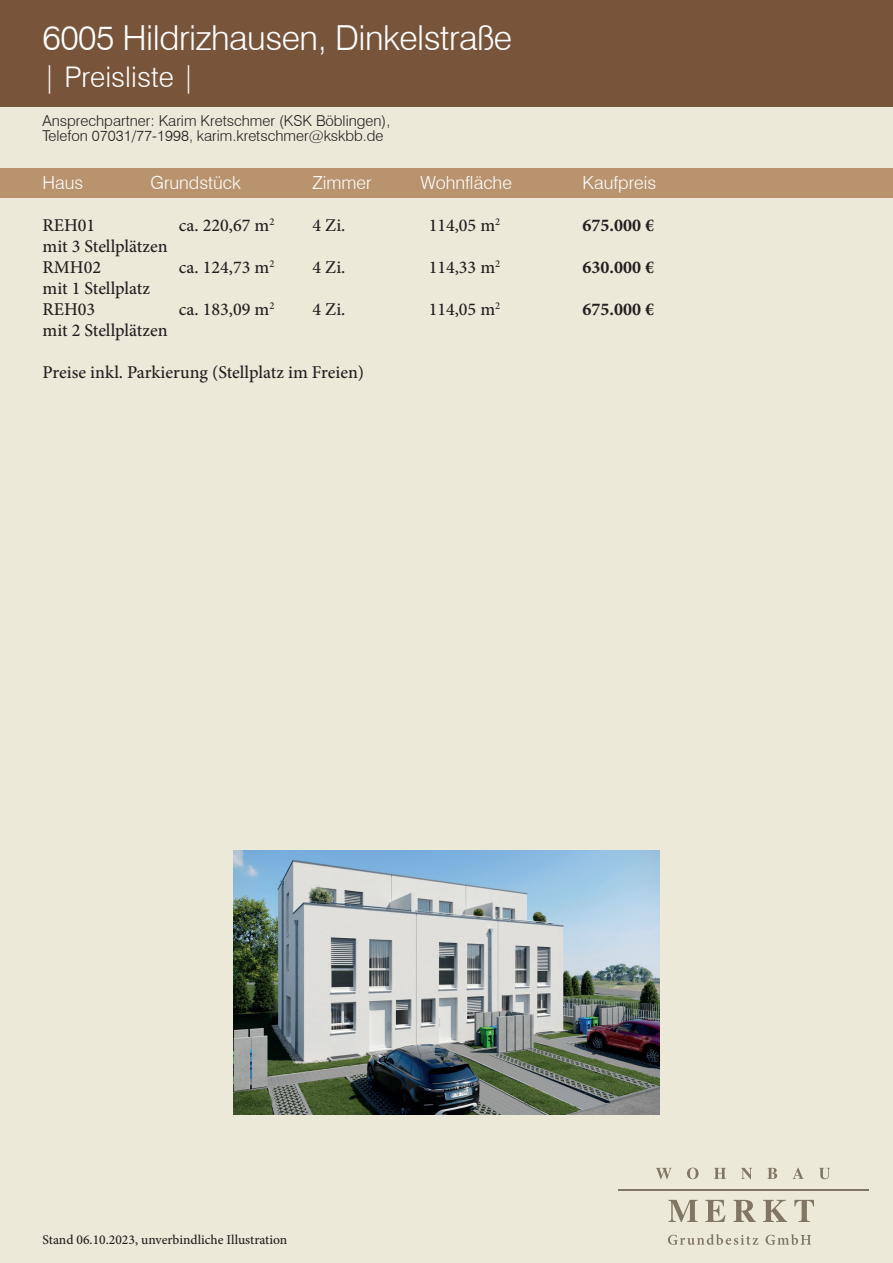
<style>
.page{position:relative;width:893px;height:1263px;background:#ece9d9}
.page>*{position:absolute;margin:0;border:0;box-sizing:border-box;transform-origin:0 0}
.t1{font:300 34.5px "Swiss 721 BT";letter-spacing:-.015em;color:#fff}
.t2{font:300 28.5px "Swiss 721 BT";color:#fff}
.t3{font:500 18px/21px "Minion Pro";color:#231f20}
.t4{font:300 18px "Swiss 721 BT";color:#fff}
.t5{font:700 18px "Minion Pro";color:#231f20}
.t6{font:300 15px/15px "Swiss 721 BT";color:#231f20}
.t7{font:500 13.5px "Minion Pro";color:#231f20}
</style>
<div class="page">
<div style="left:0;top:0;width:893px;height:106px;background:#78543a"></div>
<div style="left:0;top:168px;width:893px;height:30px;background:#b8936e"></div>
<svg style="left:668px;top:1200px;width:146px;height:22px"></svg>
<hr style="left:618px;top:1189px;width:250px;height:1px;background:#817663">
<svg style="left:656px;top:1167px;width:174px;height:12px"></svg>
<svg style="left:668px;top:1234px;width:90px;height:11px"></svg>
<svg style="left:765px;top:1234px;width:46px;height:11px"></svg>
<img style="left:234px;top:850px;width:425px;height:264px">
<h1 class="t1" style="left:43px;top:17px;width:471px">6005 Hildrizhausen, Dinkelstraße</h1>
<h2 class="t2" style="left:43px;top:60px;width:155px">| Preisliste |</h2>
<p class="t6" style="left:43px;top:113px;width:349px">Ansprechpartner: Karim Kretschmer (KSK Böblingen),<br>Telefon 07031/77-1998, karim.kretschmer@kskbb.de</p>
<p class="t4" style="left:43px;top:172px;width:42px">Haus</p>
<p class="t4" style="left:151px;top:172px;width:92px">Grundstück</p>
<p class="t4" style="left:313px;top:172px;width:61px">Zimmer</p>
<p class="t4" style="left:421px;top:172px;width:93px">Wohnfläche</p>
<p class="t4" style="left:583px;top:172px;width:75px">Kaufpreis</p>
<p class="t3" style="left:43px;top:215px;width:54px">REH01</p>
<p class="t3" style="left:179px;top:215px;width:97px">ca. 220,67 m<sup>2</sup></p>
<p class="t3" style="left:313px;top:215px;width:34px">4 Zi.</p>
<p class="t3" style="left:429px;top:215px;width:73px">114,05 m<sup>2</sup></p>
<p class="t5" style="left:583px;top:213px;width:73px">675.000 €</p>
<p class="t3" style="left:43px;top:236px;width:127px">mit 3 Stellplätzen<br>RMH02</p>
<p class="t3" style="left:179px;top:257px;width:97px">ca. 124,73 m<sup>2</sup></p>
<p class="t3" style="left:313px;top:257px;width:34px">4 Zi.</p>
<p class="t3" style="left:429px;top:257px;width:73px">114,33 m<sup>2</sup></p>
<p class="t5" style="left:583px;top:255px;width:73px">630.000 €</p>
<p class="t3" style="left:43px;top:278px;width:109px">mit 1 Stellplatz<br>REH03</p>
<p class="t3" style="left:179px;top:299px;width:97px">ca. 183,09 m<sup>2</sup></p>
<p class="t3" style="left:313px;top:299px;width:34px">4 Zi.</p>
<p class="t3" style="left:429px;top:299px;width:73px">114,05 m<sup>2</sup></p>
<p class="t5" style="left:583px;top:297px;width:73px">675.000 €</p>
<p class="t3" style="left:43px;top:320px;width:127px">mit 2 Stellplätzen</p>
<p class="t3" style="left:43px;top:362px;width:323px">Preise inkl. Parkierung (Stellplatz im Freien)</p>
<p class="t7" style="left:43px;top:1231px;width:246px">Stand 06.10.2023, unverbindliche Illustration</p>
</div>
